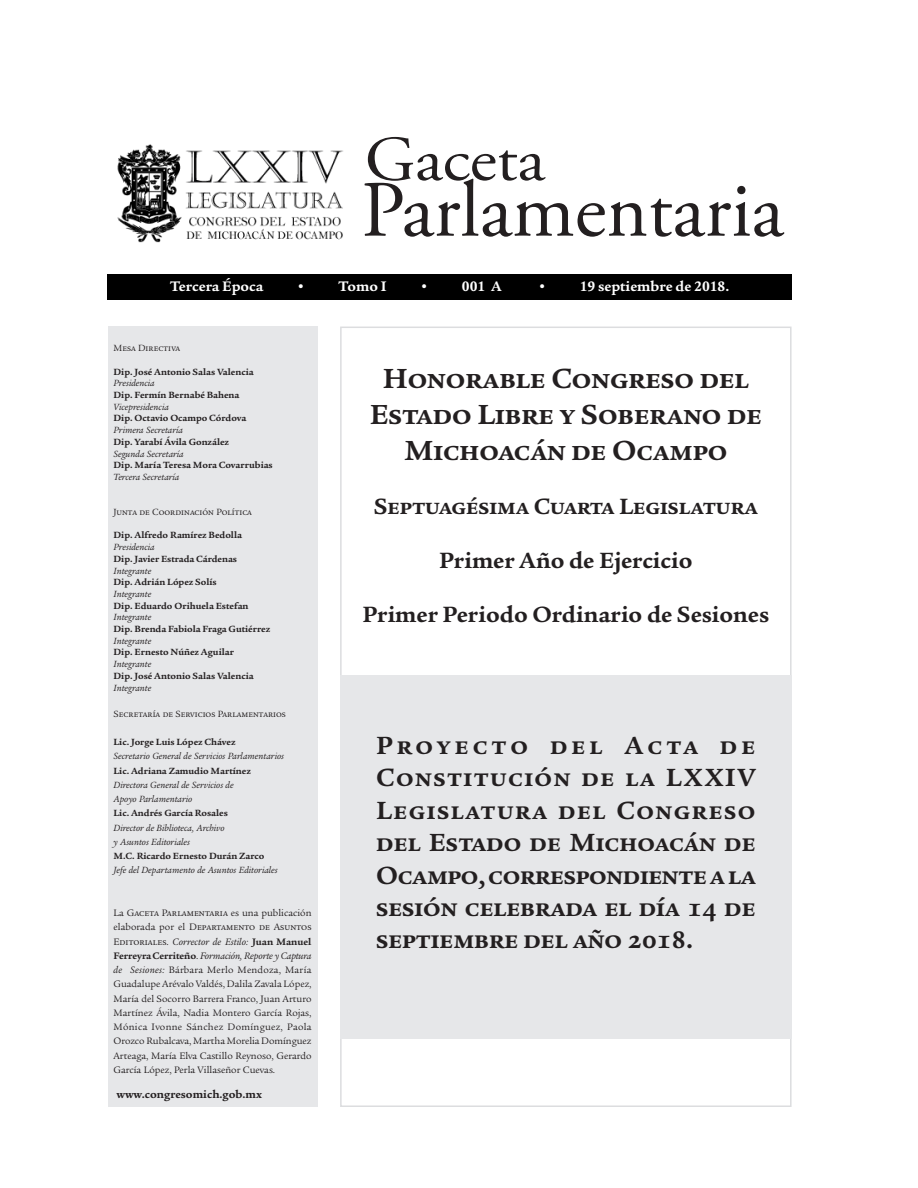
<style>
.page{position:relative;width:918px;height:1188px;background:#fff}
.page>*{position:absolute;margin:0;border:0;box-sizing:border-box;transform-origin:0 0}
.cbz{font:700 30px/36px "Legacy Serif ITC Std";color:#231f20;text-align:center}
.t1{font:700 27px/32.4px "Legacy Serif ITC Std";color:#231f20;text-align:justify}
.cbz-2{font:700 24px "Legacy Serif ITC Std";color:#231f20}
.t2{font:700 15px "Legacy Serif ITC Std";color:#fff}
.txt{font:700 11.85px "Legacy Serif ITC Std";color:#231f20}
.t3{font:10.2px/14.2px "Legacy Serif ITC Std";letter-spacing:-.005em;color:#231f20;text-align:justify}
.t4{font:700 9.75px "Legacy Serif ITC Std";color:#231f20}
.t5{font:italic 9.75px/14.2px "Legacy Serif ITC Std";color:#231f20}
.t6{font:9.75px "Legacy Serif ITC Std";color:#231f20}
.s1{font-style:italic}
.s2{font-weight:700}
</style>
<div class="page">
<div style="left:108px;top:274px;width:684px;height:25px;background:#000"></div>
<svg style="left:364px;top:137px;width:420px;height:100px"></svg>
<div style="left:108px;top:327px;width:210px;height:780px;background:#e6e7e9"></div>
<div style="left:340px;top:675px;width:452px;height:364px;background:#e6e7e9"></div>
<img style="left:117px;top:144px;width:226px;height:99px">
<p class="t2" style="left:170px;top:277px;width:95px">Tercera Época</p>
<p class="t2" style="left:296px;top:277px;width:11px">•</p>
<p class="t2" style="left:339px;top:277px;width:50px">Tomo I</p>
<p class="t2" style="left:420px;top:277px;width:11px">•</p>
<p class="t2" style="left:462px;top:277px;width:41px">001 A</p>
<p class="t2" style="left:537px;top:277px;width:193px">• 19 septiembre de 2018.</p>
<p class="t6" style="left:114px;top:343px;width:68px">Mesa Directiva</p>
<p class="t4" style="left:114px;top:366px;width:142px">Dip. José Antonio Salas Valencia</p>
<p class="t5" style="left:114px;top:376px;width:43px">Presidencia</p>
<p class="t4" style="left:114px;top:389px;width:128px">Dip. Fermín Bernabé Bahena</p>
<p class="t5" style="left:114px;top:400px;width:57px">Vicepresidencia</p>
<p class="t4" style="left:114px;top:413px;width:134px">Dip. Octavio Ocampo Córdova</p>
<p class="t5" style="left:114px;top:423px;width:71px">Primera Secretaría</p>
<p class="t4" style="left:114px;top:436px;width:117px">Dip. Yarabí Ávila González</p>
<p class="t5" style="left:114px;top:446px;width:72px">Segunda Secretaría</p>
<p class="t4" style="left:114px;top:460px;width:161px">Dip. María Teresa Mora Covarrubias</p>
<p class="t5" style="left:114px;top:470px;width:67px">Tercera Secretaría</p>
<p class="t6" style="left:114px;top:507px;width:140px">Junta de Coordinación Política</p>
<p class="t4" style="left:114px;top:530px;width:130px">Dip. Alfredo Ramírez Bedolla</p>
<p class="t5" style="left:114px;top:540px;width:43px">Presidencia</p>
<p class="t4" style="left:114px;top:553px;width:125px">Dip. Javier Estrada Cárdenas</p>
<p class="t5" style="left:114px;top:563px;width:39px">Integrante</p>
<p class="t4" style="left:114px;top:577px;width:105px">Dip. Adrián López Solís</p>
<p class="t5" style="left:114px;top:587px;width:39px">Integrante</p>
<p class="t4" style="left:114px;top:600px;width:136px">Dip. Eduardo Orihuela Estefan</p>
<p class="t5" style="left:114px;top:610px;width:39px">Integrante</p>
<p class="t4" style="left:114px;top:623px;width:158px">Dip. Brenda Fabiola Fraga Gutiérrez</p>
<p class="t5" style="left:114px;top:634px;width:39px">Integrante</p>
<p class="t4" style="left:114px;top:647px;width:122px">Dip. Ernesto Núñez Aguilar</p>
<p class="t5" style="left:114px;top:657px;width:39px">Integrante</p>
<p class="t4" style="left:114px;top:670px;width:142px">Dip. José Antonio Salas Valencia</p>
<p class="t5" style="left:114px;top:680px;width:39px">Integrante</p>
<p class="t6" style="left:114px;top:708px;width:174px">Secretaría de Servicios Parlamentarios</p>
<p class="t4" style="left:114px;top:736px;width:124px">Lic. Jorge Luis López Chávez</p>
<p class="t5" style="left:114px;top:749px;width:172px">Secretario General de Servicios Parlamentarios</p>
<p class="t4" style="left:114px;top:765px;width:139px">Lic. Adriana Zamudio Martínez</p>
<p class="t5" style="left:114px;top:778px;width:122px">Directora General de Servicios de<br>Apoyo Parlamentario</p>
<p class="t4" style="left:114px;top:808px;width:116px">Lic. Andrés García Rosales</p>
<p class="t5" style="left:114px;top:820px;width:112px">Director de Biblioteca, Archivo</p>
<p class="t5" style="left:114px;top:835px;width:78px">y Asuntos Editoriales</p>
<p class="t4" style="left:114px;top:850px;width:152px">M.C. Ricardo Ernesto Durán Zarco</p>
<p class="t5" style="left:114px;top:863px;width:166px">Jefe del Departamento de Asuntos Editoriales</p>
<p class="t3" style="left:114px;top:906px;width:200px">La Gaceta Parlamentaria es una publicación elaborada por el Departamento de Asuntos Editoriales. <span class="s1">Corrector de Estilo:</span> <span class="s2">Juan Manuel Ferreyra Cerriteño</span>. <span class="s1">Formación, Reporte y Captura de Sesiones:</span> Bárbara Merlo Mendoza, María Guadalupe Arévalo Valdés, Dalila Zavala López, María del Socorro Barrera Franco, Juan Arturo Martínez Ávila, Nadia Montero García Rojas, Mónica Ivonne Sánchez Domínguez, Paola Orozco Rubalcava, Martha Morelia Domínguez Arteaga, María Elva Castillo Reynoso, Gerardo García López, Perla Villaseñor Cuevas.</p>
<p class="txt" style="left:117px;top:1087px;width:147px">www.congresomich.gob.mx</p>
<p class="cbz" style="left:370px;top:361px;width:394px">Honorable Congreso del<br>Estado Libre y Soberano de<br>Michoacán de Ocampo</p>
<p class="cbz-2" style="left:374px;top:492px;width:386px">Septuagésima Cuarta Legislatura</p>
<p class="cbz-2" style="left:439px;top:546px;width:255px">Primer Año de Ejercicio</p>
<p class="cbz-2" style="left:362px;top:600px;width:408px">Primer Periodo Ordinario de Sesiones</p>
<p class="t1" style="left:376px;top:729px;width:381px">Proyecto del Acta de Constitución de la LXXIV Legislatura del Congreso del Estado de Michoacán de Ocampo, correspondiente a la sesión celebrada el día 14 de septiembre del año 2018.</p>
</div>
